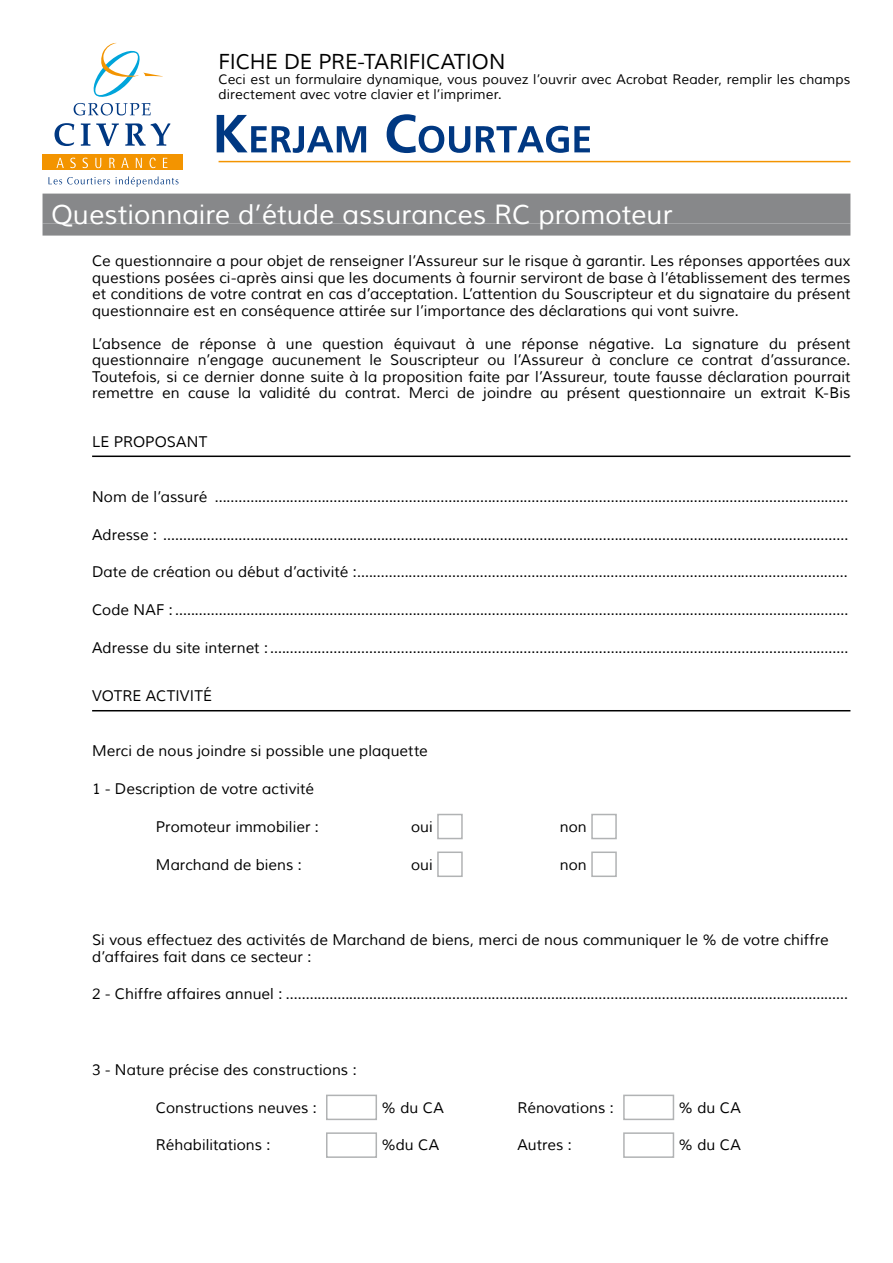
<style>
.page{position:relative;width:893px;height:1263px;background:#fff}
.page>*{position:absolute;margin:0;border:0;box-sizing:border-box;transform-origin:0 0}
.t1{font:27px "Muli";color:#fff}
.t2{font:21px "Muli";letter-spacing:-.01em;color:#000}
.t3{font:15px/16.5px "Muli";letter-spacing:.005em;color:#000;text-align:justify}
.t4{font:13.5px/15px "Muli";letter-spacing:.005em;color:#000}
</style>
<div class="page">
<svg style="left:55px;top:123px;width:19px;height:23px"></svg>
<svg style="left:81px;top:123px;width:9px;height:23px"></svg>
<svg style="left:96px;top:123px;width:23px;height:23px"></svg>
<svg style="left:125px;top:123px;width:45px;height:23px"></svg>
<svg style="left:74px;top:43px;width:89px;height:72px"></svg>
<div style="left:43px;top:155px;width:140px;height:15px;background:#f39400"></div>
<svg style="left:56px;top:158px;width:8px;height:10px"></svg>
<svg style="left:70px;top:158px;width:6px;height:10px"></svg>
<svg style="left:83px;top:158px;width:5px;height:10px"></svg>
<svg style="left:95px;top:158px;width:6px;height:10px"></svg>
<svg style="left:109px;top:158px;width:6px;height:10px"></svg>
<svg style="left:121px;top:158px;width:8px;height:10px"></svg>
<svg style="left:136px;top:158px;width:6px;height:10px"></svg>
<svg style="left:150px;top:158px;width:6px;height:10px"></svg>
<svg style="left:163px;top:158px;width:4px;height:10px"></svg>
<svg style="left:48px;top:177px;width:62px;height:7px"></svg>
<svg style="left:116px;top:176px;width:62px;height:10px"></svg>
<hr style="left:219px;top:161px;width:631px;height:1px;background:#f39400">
<div style="left:43px;top:194px;width:807px;height:30px;background:#87888a"></div>
<div style="left:43px;top:224px;width:807px;height:12px;background:#87888a"></div>
<svg style="left:217px;top:115px;width:149px;height:38px"></svg>
<svg style="left:387px;top:114px;width:83px;height:39px"></svg>
<svg style="left:476px;top:126px;width:114px;height:27px"></svg>
<hr style="left:92px;top:455px;width:758px;height:2px;background:#000">
<hr style="left:92px;top:710px;width:758px;height:1px;background:#000">
<div style="left:437px;top:814px;width:26px;height:25px;border:2px solid #b1b3b4"></div>
<div style="left:591px;top:814px;width:26px;height:25px;border:2px solid #b1b3b4"></div>
<div style="left:437px;top:851px;width:26px;height:26px;border:2px solid #b1b3b4"></div>
<div style="left:591px;top:851px;width:26px;height:26px;border:2px solid #b1b3b4"></div>
<div style="left:326px;top:1094px;width:51px;height:26px;border:2px solid #b1b3b4"></div>
<div style="left:623px;top:1094px;width:51px;height:26px;border:2px solid #b1b3b4"></div>
<div style="left:326px;top:1132px;width:51px;height:26px;border:2px solid #b1b3b4"></div>
<div style="left:623px;top:1132px;width:51px;height:26px;border:2px solid #b1b3b4"></div>
<h2 class="t2" style="left:219px;top:49px;width:288px">FICHE DE PRE-TARIFICATION</h2>
<p class="t4" style="left:219px;top:72px;width:633px">Ceci est un formulaire dynamique, vous pouvez l’ouvrir avec Acrobat Reader, remplir les champs directement avec votre clavier et l’imprimer.</p>
<h1 class="t1" style="left:51px;top:198px;width:623px">Questionnaire d’étude assurances RC promoteur</h1>
<p class="t3" style="left:92px;top:253px;width:760px">Ce questionnaire a pour objet de renseigner l’Assureur sur le risque à garantir. Les réponses apportées aux questions posées ci-après ainsi que les documents à fournir serviront de base à l’établissement des termes et conditions de votre contrat en cas d’acceptation. L’attention du Souscripteur et du signataire du présent questionnaire est en conséquence attirée sur l’importance des déclarations qui vont suivre.</p>
<p class="t3" style="left:92px;top:336px;width:760px">L’absence de réponse à une question équivaut à une réponse négative. La signature du présent questionnaire n’engage aucunement le Souscripteur ou l’Assureur à conclure ce contrat d’assurance.<br>Toutefois, si ce dernier donne suite à la proposition faite par l’Assureur, toute fausse déclaration pourrait remettre en cause la validité du contrat. Merci de joindre au présent questionnaire un extrait K-Bis</p>
<p class="t3" style="left:92px;top:434px;width:117px">LE PROPOSANT</p>
<p class="t3" style="left:92px;top:489px;width:758px">Nom de l’assuré ................................................................................................................................................................</p>
<p class="t3" style="left:92px;top:526px;width:758px">Adresse : .............................................................................................................................................................................</p>
<p class="t3" style="left:92px;top:564px;width:757px">Date de création ou début d’activité :............................................................................................................................</p>
<p class="t3" style="left:92px;top:602px;width:758px">Code NAF : ..........................................................................................................................................................................</p>
<p class="t3" style="left:92px;top:640px;width:758px">Adresse du site internet : ..................................................................................................................................................</p>
<p class="t3" style="left:92px;top:688px;width:21px">votre</p>
<p class="t3" style="left:146px;top:688px;width:11px">act</p>
<p class="t3" style="left:175px;top:688px;width:38px">ivitÉ</p>
<p class="t3" style="left:92px;top:743px;width:337px">Merci de nous joindre si possible une plaquette</p>
<p class="t3" style="left:92px;top:781px;width:223px">1 - Description de votre activité</p>
<p class="t3" style="left:156px;top:819px;width:164px">Promoteur immobilier :</p>
<p class="t3" style="left:411px;top:819px;width:23px">oui</p>
<p class="t3" style="left:560px;top:819px;width:28px">non</p>
<p class="t3" style="left:156px;top:856px;width:147px">Marchand de biens :</p>
<p class="t3" style="left:411px;top:856px;width:23px">oui</p>
<p class="t3" style="left:560px;top:856px;width:28px">non</p>
<p class="t3" style="left:92px;top:932px;width:738px">Si vous effectuez des activités de Marchand de biens, merci de nous communiquer le % de votre chiffre d’affaires fait dans ce secteur :</p>
<p class="t3" style="left:92px;top:986px;width:757px">2 - Chiffre affaires annuel : ..............................................................................................................................................</p>
<p class="t3" style="left:92px;top:1062px;width:266px">3 - Nature précise des constructions :</p>
<p class="t3" style="left:156px;top:1099px;width:162px">Constructions neuves :</p>
<p class="t3" style="left:381px;top:1099px;width:64px">% du CA</p>
<p class="t3" style="left:517px;top:1099px;width:98px">Rénovations :</p>
<p class="t3" style="left:679px;top:1099px;width:64px">% du CA</p>
<p class="t3" style="left:156px;top:1137px;width:116px">Réhabilitations :</p>
<p class="t3" style="left:381px;top:1137px;width:59px">%du CA</p>
<p class="t3" style="left:517px;top:1137px;width:56px">Autres :</p>
<p class="t3" style="left:679px;top:1137px;width:64px">% du CA</p>
</div>
